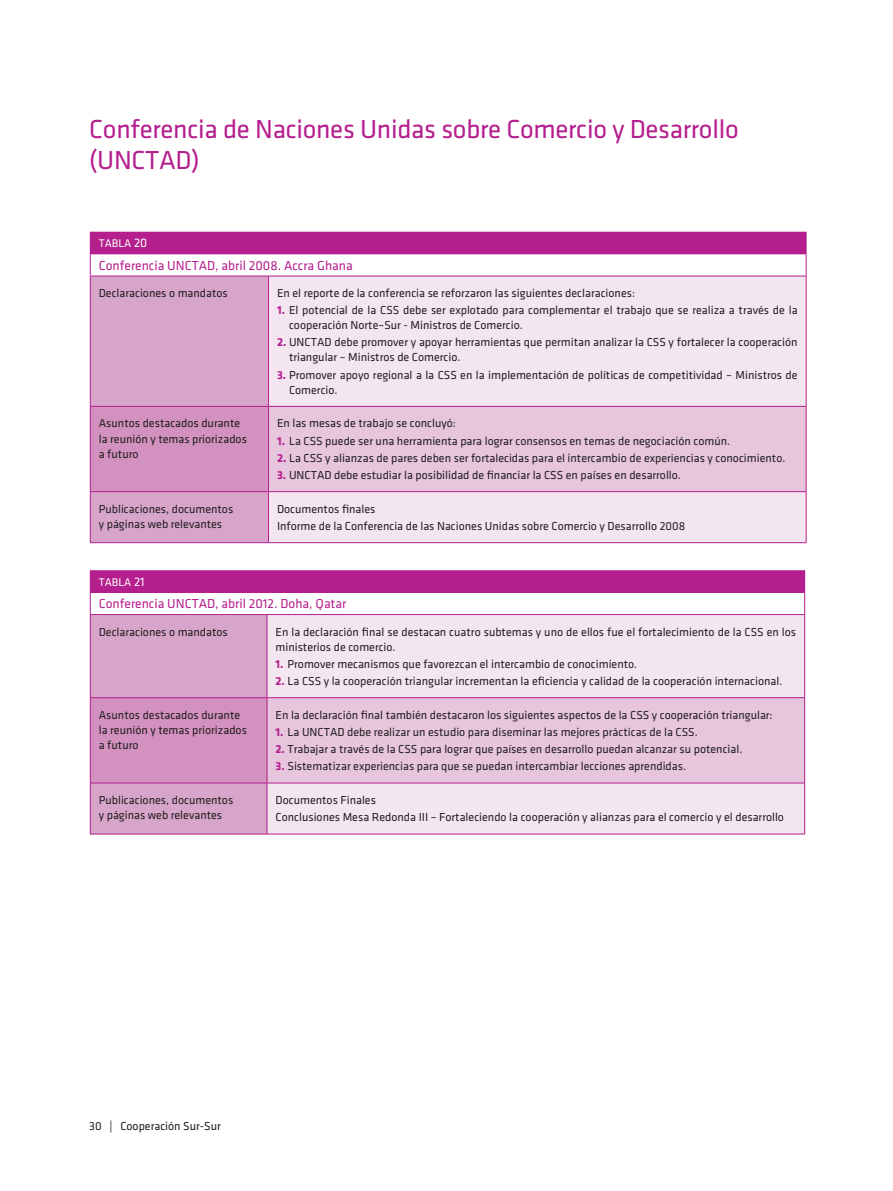
<style>
.page{position:relative;width:893px;height:1191px;background:#fff}
.page>*{position:absolute;margin:0;border:0;box-sizing:border-box;transform-origin:0 0}
.t1{font:27px/31px "Klavika";letter-spacing:-.01em;color:#b41e8d}
.t2{font:13.5px "Klavika";color:#b41e8d}
.t3{font:12px/15px "Klavika";color:#231f20}
.t4{font:11.55px "Klavika Regular Plain SC900";color:#fff}
.s1{font-size:12.75px}
.s2{font-weight:700;color:#b41e8d}
</style>
<div class="page">
<div style="left:90px;top:232px;width:716px;height:22px;background:#b41e8d"></div>
<div style="left:91px;top:277px;width:177px;height:265px;background:#d8a5ca"></div>
<div style="left:269px;top:277px;width:537px;height:265px;background:#f4e6f0"></div>
<div style="left:90px;top:406px;width:178px;height:85px;background:#d291bf"></div>
<div style="left:268px;top:406px;width:538px;height:85px;background:#e6c5dd"></div>
<svg style="left:90px;top:254px;width:1px;height:22px"></svg>
<svg style="left:806px;top:232px;width:1px;height:44px"></svg>
<hr style="left:90px;top:276px;width:178px;height:1px;background:#b41e8d">
<hr style="left:90px;top:276px;width:1px;height:130px;background:#b41e8d">
<hr style="left:268px;top:276px;width:538px;height:1px;background:#b41e8d">
<hr style="left:268px;top:276px;width:1px;height:130px;background:#b41e8d">
<hr style="left:806px;top:276px;width:1px;height:130px;background:#b41e8d">
<hr style="left:90px;top:406px;width:178px;height:1px;background:#b41e8d">
<hr style="left:90px;top:407px;width:1px;height:84px;background:#b41e8d">
<hr style="left:268px;top:406px;width:538px;height:1px;background:#b41e8d">
<hr style="left:268px;top:407px;width:1px;height:84px;background:#b41e8d">
<hr style="left:806px;top:407px;width:1px;height:84px;background:#b41e8d">
<hr style="left:90px;top:491px;width:178px;height:1px;background:#b41e8d">
<hr style="left:90px;top:492px;width:1px;height:50px;background:#b41e8d">
<hr style="left:268px;top:491px;width:538px;height:1px;background:#b41e8d">
<hr style="left:268px;top:492px;width:1px;height:50px;background:#b41e8d">
<hr style="left:806px;top:492px;width:1px;height:50px;background:#b41e8d">
<hr style="left:90px;top:542px;width:178px;height:1px;background:#b41e8d">
<hr style="left:268px;top:542px;width:538px;height:1px;background:#b41e8d">
<div style="left:90px;top:570px;width:715px;height:22px;background:#b41e8d"></div>
<div style="left:268px;top:615px;width:536px;height:218px;background:#f4e6f0"></div>
<div style="left:267px;top:697px;width:538px;height:86px;background:#e6c5dd"></div>
<svg style="left:90px;top:592px;width:177px;height:241px;background:#d9a4ca"></svg>
<hr style="left:267px;top:592px;width:538px;height:1px;background:#b41e8d">
<svg style="left:804px;top:593px;width:1px;height:21px"></svg>
<hr style="left:90px;top:614px;width:177px;height:1px;background:#b41e8d">
<hr style="left:90px;top:615px;width:1px;height:82px;background:#b41e8d">
<hr style="left:267px;top:614px;width:538px;height:1px;background:#b41e8d">
<hr style="left:267px;top:615px;width:1px;height:82px;background:#b41e8d">
<hr style="left:804px;top:615px;width:1px;height:82px;background:#b41e8d">
<hr style="left:90px;top:697px;width:177px;height:1px;background:#b41e8d">
<hr style="left:90px;top:698px;width:1px;height:84px;background:#b41e8d">
<hr style="left:267px;top:697px;width:538px;height:1px;background:#b41e8d">
<hr style="left:267px;top:698px;width:1px;height:84px;background:#b41e8d">
<hr style="left:804px;top:698px;width:1px;height:84px;background:#b41e8d">
<hr style="left:90px;top:782px;width:177px;height:1px;background:#b41e8d">
<hr style="left:90px;top:783px;width:1px;height:50px;background:#b41e8d">
<hr style="left:267px;top:782px;width:538px;height:1px;background:#b41e8d">
<hr style="left:267px;top:783px;width:1px;height:50px;background:#b41e8d">
<hr style="left:804px;top:783px;width:1px;height:50px;background:#b41e8d">
<hr style="left:90px;top:833px;width:177px;height:1px;background:#b41e8d">
<hr style="left:267px;top:833px;width:538px;height:1px;background:#b41e8d">
<h1 class="t1" style="left:89px;top:114px;width:651px">Conferencia de Naciones Unidas sobre Comercio y Desarrollo (UNCTAD)</h1>
<p class="t4" style="left:99px;top:238px;width:50px">TABLA <span class="s1">20</span></p>
<p class="t2" style="left:99px;top:258px;width:255px">Conferencia UNCTAD, abril 2008. Accra Ghana</p>
<p class="t3" style="left:99px;top:286px;width:131px">Declaraciones o mandatos</p>
<p class="t3" style="left:277px;top:286px;width:360px">En el reporte de la conferencia se reforzaron las siguientes declaraciones:</p>
<p class="t3" style="left:289px;top:303px;width:510px;text-indent:-12px"><span class="s2">1.</span> El potencial de la CSS debe ser explotado para complementar el trabajo que se realiza a través de la cooperación Norte–Sur - Ministros de Comercio.</p>
<p class="t3" style="left:289px;top:335px;width:510px;text-indent:-12px"><span class="s2">2.</span> UNCTAD debe promover y apoyar herramientas que permitan analizar la CSS y fortalecer la cooperación triangular – Ministros de Comercio.</p>
<p class="t3" style="left:289px;top:367px;width:510px;text-indent:-12px"><span class="s2">3.</span> Promover apoyo regional a la CSS en la implementación de políticas de competitividad – Ministros de<br>Comercio.</p>
<p class="t3" style="left:99px;top:416px;width:150px">Asuntos destacados durante la reunión y temas priorizados a futuro</p>
<p class="t3" style="left:277px;top:416px;width:180px">En las mesas de trabajo se concluyó:</p>
<p class="t3" style="left:277px;top:433px;width:455px"><span class="s2">1.</span> La CSS puede ser una herramienta para lograr consensos en temas de negociación común.</p>
<p class="t3" style="left:277px;top:450px;width:510px"><span class="s2">2.</span> La CSS y alianzas de pares deben ser fortalecidas para el intercambio de experiencias y conocimiento.</p>
<p class="t3" style="left:277px;top:467px;width:405px"><span class="s2">3.</span> UNCTAD debe estudiar la posibilidad de financiar la CSS en países en desarrollo.</p>
<p class="t3" style="left:99px;top:501px;width:136px">Publicaciones, documentos y páginas web relevantes</p>
<p class="t3" style="left:277px;top:500px;width:410px;line-height:17.1px">Documentos finales<br>Informe de la Conferencia de las Naciones Unidas sobre Comercio y Desarrollo 2008</p>
<p class="t4" style="left:99px;top:576px;width:47px">TABLA <span class="s1">21</span></p>
<p class="t2" style="left:99px;top:597px;width:249px">Conferencia UNCTAD, abril 2012. Doha, Qatar</p>
<p class="t3" style="left:99px;top:624px;width:131px">Declaraciones o mandatos</p>
<p class="t3" style="left:276px;top:624px;width:522px">En la declaración final se destacan cuatro subtemas y uno de ellos fue el fortalecimiento de la CSS en los ministerios de comercio.</p>
<p class="t3" style="left:276px;top:656px;width:363px"><span class="s2">1.</span> Promover mecanismos que favorezcan el intercambio de conocimiento.</p>
<p class="t3" style="left:276px;top:673px;width:508px"><span class="s2">2.</span> La CSS y la cooperación triangular incrementan la eficiencia y calidad de la cooperación internacional.</p>
<p class="t3" style="left:99px;top:707px;width:150px">Asuntos destacados durante la reunión y temas priorizados a futuro</p>
<p class="t3" style="left:276px;top:707px;width:499px">En la declaración final también destacaron los siguientes aspectos de la CSS y cooperación triangular:</p>
<p class="t3" style="left:276px;top:724px;width:424px"><span class="s2">1.</span> La UNCTAD debe realizar un estudio para diseminar las mejores prácticas de la CSS.</p>
<p class="t3" style="left:276px;top:742px;width:468px"><span class="s2">2.</span> Trabajar a través de la CSS para lograr que países en desarrollo puedan alcanzar su potencial.</p>
<p class="t3" style="left:276px;top:759px;width:412px"><span class="s2">3.</span> Sistematizar experiencias para que se puedan intercambiar lecciones aprendidas.</p>
<p class="t3" style="left:99px;top:793px;width:136px">Publicaciones, documentos y páginas web relevantes</p>
<p class="t3" style="left:276px;top:791px;width:510px;line-height:17.1px">Documentos Finales<br>Conclusiones Mesa Redonda III – Fortaleciendo la cooperación y alianzas para el comercio y el desarrollo</p>
<p class="t3" style="left:89px;top:1118px;width:133px">30 | Cooperación Sur-Sur</p>
</div>
